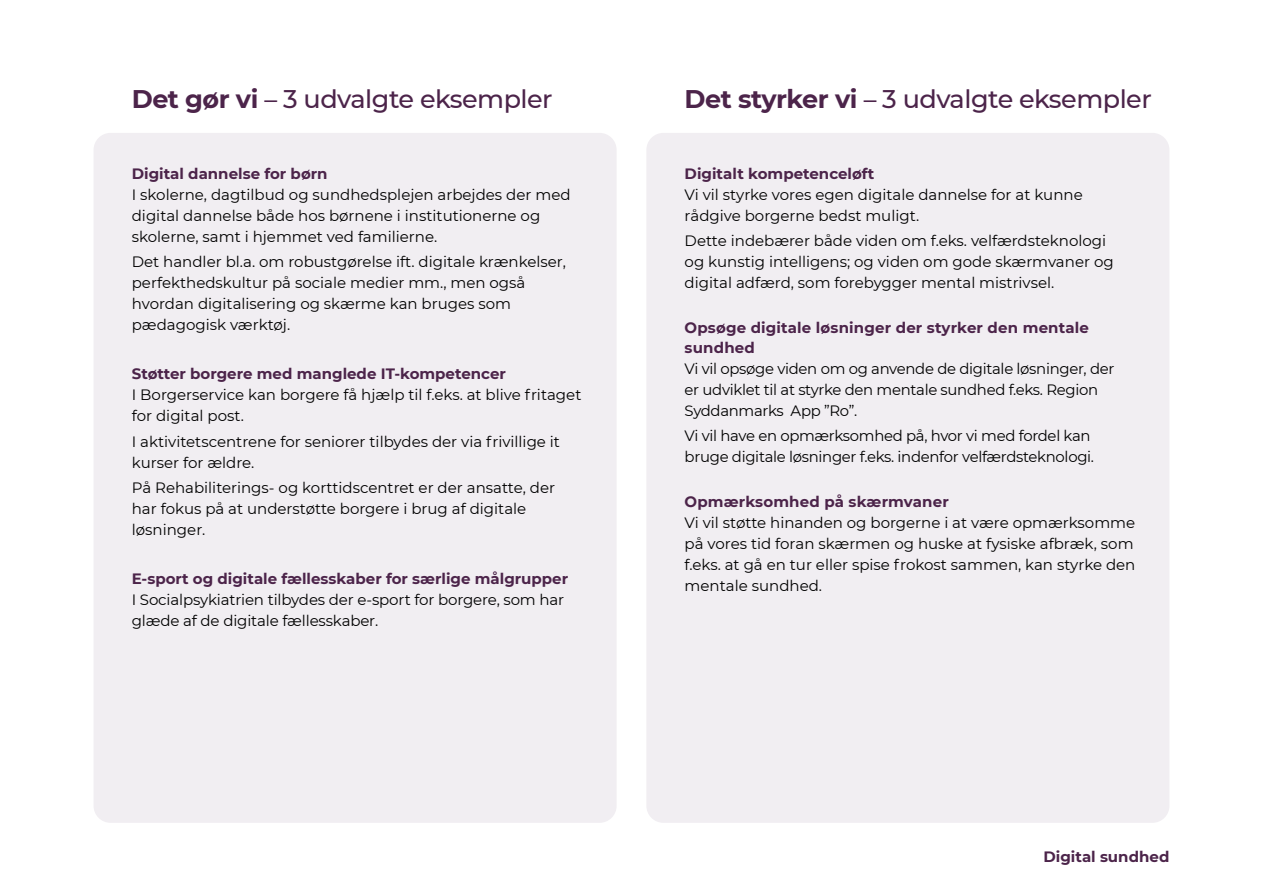
<style>
.page{position:relative;width:1263px;height:893px;background:#fff}
.page>*{position:absolute;margin:0;border:0;box-sizing:border-box;transform-origin:0 0}
.H1_overskrift{font:500 25.5px "Montserrat";letter-spacing:-.02em;color:#4c244a}
.p_brødtekst_bokse{font:15px/21px "Montserrat";color:#000}
.p_brødtekst_bokse-2{font:15px/21px "Montserrat";letter-spacing:-.02em;color:#000}
.H2_Underrubrik{font:700 15px/19.5px "Montserrat";color:#4c244a}
.p_Brødtekst{font:700 15px "Montserrat";color:#4c244a}
.s1{font-weight:700}
</style>
<div class="page">
<div style="left:94px;top:133px;width:523px;height:690px;background:#f1eef2;border-radius:17px"></div>
<div style="left:646px;top:133px;width:523px;height:690px;background:#f1eef2;border-radius:17px"></div>
<h1 class="H1_overskrift" style="left:132px;top:81px;width:422px"><span class="s1">Det gør vi</span> – 3 udvalgte eksempler</h1>
<h1 class="H1_overskrift" style="left:685px;top:81px;width:469px"><span class="s1">Det styrker vi</span> – 3 udvalgte eksempler</h1>
<h2 class="H2_Underrubrik" style="left:132px;top:163px;width:197px">Digital dannelse for børn</h2>
<p class="p_brødtekst_bokse" style="left:132px;top:184px;width:440px">I skolerne, dagtilbud og sundhedsplejen arbejdes der med digital dannelse både hos børnene i institutionerne og skolerne, samt i hjemmet ved familierne.</p>
<p class="p_brødtekst_bokse" style="left:132px;top:251px;width:436px">Det handler bl.a. om robustgørelse ift. digitale krænkelser, perfekthedskultur på sociale medier mm., men også hvordan digitalisering og skærme kan bruges som pædagogisk værktøj.</p>
<h2 class="H2_Underrubrik" style="left:132px;top:363px;width:376px">Støtter borgere med manglede IT-kompetencer</h2>
<p class="p_brødtekst_bokse" style="left:132px;top:384px;width:451px">I Borgerservice kan borgere få hjælp til f.eks. at blive fritaget for digital post.</p>
<p class="p_brødtekst_bokse" style="left:132px;top:430px;width:430px">I aktivitetscentrene for seniorer tilbydes der via frivillige it kurser for ældre.</p>
<p class="p_brødtekst_bokse" style="left:132px;top:476px;width:425px">På Rehabiliterings- og korttidscentret er der ansatte, der har fokus på at understøtte borgere i brug af digitale løsninger.</p>
<h2 class="H2_Underrubrik" style="left:132px;top:568px;width:438px">E-sport og digitale fællesskaber for særlige målgrupper</h2>
<p class="p_brødtekst_bokse" style="left:132px;top:588px;width:434px">I Socialpsykiatrien tilbydes der e-sport for borgere, som har glæde af de digitale fællesskaber.</p>
<h2 class="H2_Underrubrik" style="left:685px;top:163px;width:191px">Digitalt kompetenceløft</h2>
<p class="p_brødtekst_bokse" style="left:685px;top:184px;width:400px">Vi vil styrke vores egen digitale dannelse for at kunne rådgive borgerne bedst muligt.</p>
<p class="p_brødtekst_bokse" style="left:685px;top:230px;width:431px">Dette indebærer både viden om f.eks. velfærdsteknologi og kunstig intelligens; og viden om gode skærmvaner og digital adfærd, som forebygger mental mistrivsel.</p>
<h2 class="H2_Underrubrik" style="left:685px;top:317px;width:406px">Opsøge digitale løsninger der styrker den mentale sundhed</h2>
<p class="p_brødtekst_bokse-2" style="left:685px;top:357px;width:431px">Vi vil opsøge viden om og anvende de digitale løsninger, der er udviklet til at styrke den mentale sundhed f.eks. Region<br>Syddanmarks App ”Ro”.</p>
<p class="p_brødtekst_bokse-2" style="left:685px;top:424px;width:411px">Vi vil have en opmærksomhed på, hvor vi med fordel kan bruge digitale løsninger f.eks. indenfor velfærdsteknologi.</p>
<h2 class="H2_Underrubrik" style="left:685px;top:491px;width:266px">Opmærksomhed på skærmvaner</h2>
<p class="p_brødtekst_bokse" style="left:685px;top:511px;width:452px">Vi vil støtte hinanden og borgerne i at være opmærksomme på vores tid foran skærmen og huske at fysiske afbræk, som f.eks. at gå en tur eller spise frokost sammen, kan styrke den mentale sundhed.</p>
<p class="p_Brødtekst" style="left:1043px;top:846px;width:127px">Digital sundhed</p>
</div>
